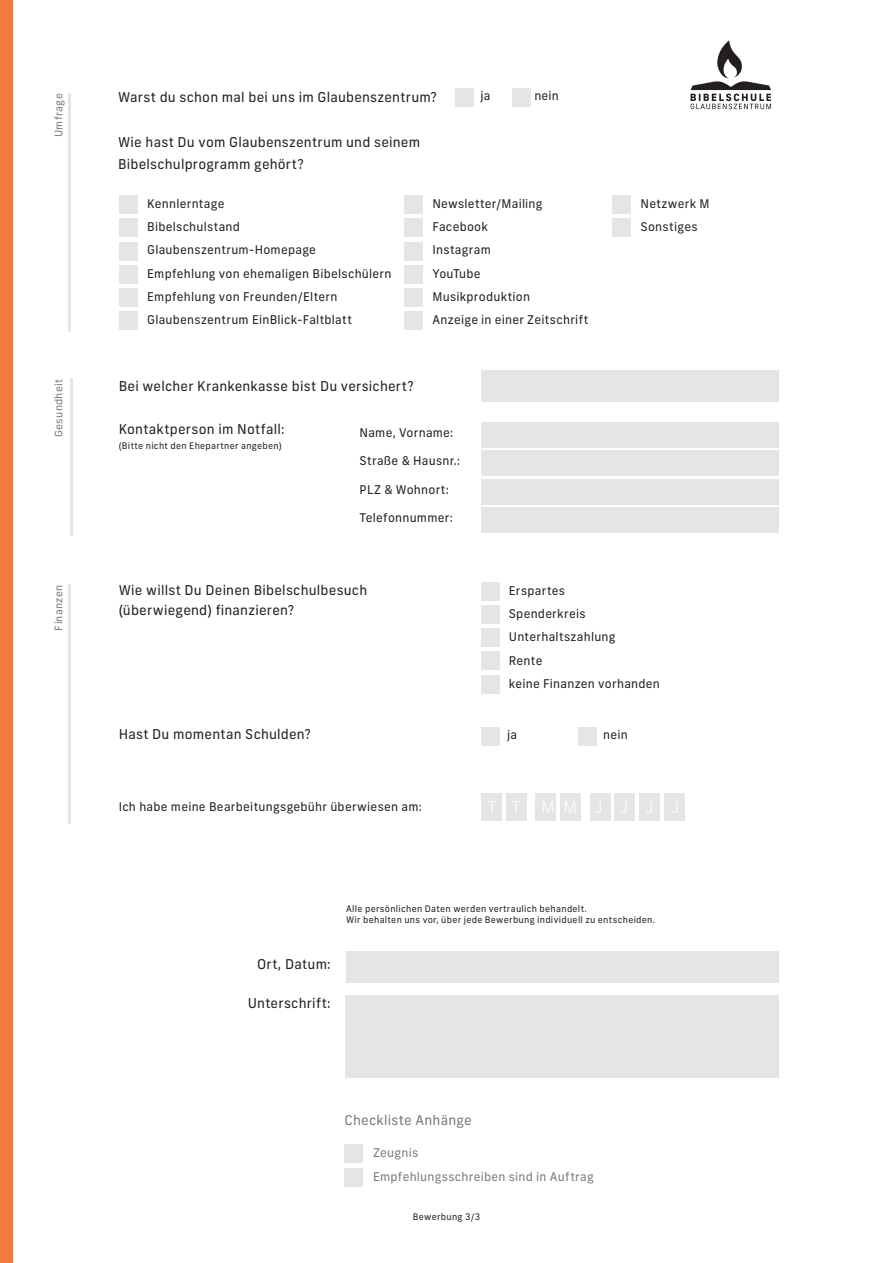
<style>
.page{position:relative;width:893px;height:1263px;background:#fff}
.page>*{position:absolute;margin:0;border:0;box-sizing:border-box;transform-origin:0 0}
.t1{font:300 16.5px "New Frank";letter-spacing:1.08em;color:#fff}
.t2{font:13.5px/22.5px "New Frank";letter-spacing:.015em;color:#231f20}
.t3{font:13.5px "New Frank";letter-spacing:.015em;color:#787a7d}
.t4{font:12px "New Frank";letter-spacing:.02em;color:#231f20}
.t5{font:12px "New Frank";letter-spacing:.02em;color:#787a7d}
.t6{font:12px "New Frank";letter-spacing:-.005em;color:#231f20}
.t7{font:10.5px "New Frank";letter-spacing:.025em;color:#787a7d}
.t8{font:9px "New Frank";letter-spacing:.03em;color:#231f20}
</style>
<div class="page">
<div style="left:0;top:0;width:13px;height:1263px;background:#f47b3e"></div>
<hr style="left:69px;top:585px;width:2px;height:239px;background:#e4e5e7">
<div style="left:481px;top:793px;width:21px;height:28px;background:#e4e5e7"></div>
<div style="left:506px;top:793px;width:21px;height:28px;background:#e4e5e7"></div>
<div style="left:535px;top:793px;width:21px;height:28px;background:#e4e5e7"></div>
<div style="left:560px;top:793px;width:21px;height:28px;background:#e4e5e7"></div>
<div style="left:590px;top:793px;width:21px;height:28px;background:#e4e5e7"></div>
<div style="left:614px;top:793px;width:21px;height:28px;background:#e4e5e7"></div>
<div style="left:639px;top:793px;width:21px;height:28px;background:#e4e5e7"></div>
<div style="left:664px;top:793px;width:20px;height:28px;background:#e4e5e7"></div>
<div style="left:345px;top:995px;width:434px;height:83px;background:#e4e5e7"></div>
<div style="left:346px;top:951px;width:433px;height:31px;background:#e4e5e7"></div>
<hr style="left:70px;top:379px;width:3px;height:157px;background:#e4e5e7">
<div style="left:481px;top:371px;width:298px;height:31px;background:#e4e5e7"></div>
<div style="left:481px;top:422px;width:297px;height:25px;background:#e4e5e7"></div>
<div style="left:481px;top:451px;width:298px;height:25px;background:#e4e5e7"></div>
<div style="left:481px;top:479px;width:298px;height:25px;background:#e4e5e7"></div>
<div style="left:481px;top:507px;width:298px;height:26px;background:#e4e5e7"></div>
<div style="left:481px;top:582px;width:19px;height:19px;background:#e4e5e7"></div>
<div style="left:481px;top:605px;width:19px;height:19px;background:#e4e5e7"></div>
<div style="left:481px;top:628px;width:19px;height:19px;background:#e4e5e7"></div>
<div style="left:481px;top:652px;width:19px;height:18px;background:#e4e5e7"></div>
<div style="left:481px;top:675px;width:19px;height:18px;background:#e4e5e7"></div>
<div style="left:481px;top:727px;width:19px;height:19px;background:#e4e5e7"></div>
<div style="left:578px;top:727px;width:19px;height:19px;background:#e4e5e7"></div>
<div style="left:344px;top:1144px;width:19px;height:19px;background:#e4e5e7"></div>
<div style="left:344px;top:1168px;width:19px;height:18px;background:#e4e5e7"></div>
<div style="left:455px;top:89px;width:19px;height:18px;background:#e4e5e7"></div>
<div style="left:512px;top:89px;width:19px;height:18px;background:#e4e5e7"></div>
<hr style="left:69px;top:94px;width:2px;height:238px;background:#e4e5e7">
<div style="left:119px;top:195px;width:18px;height:19px;background:#e4e5e7"></div>
<div style="left:119px;top:219px;width:18px;height:18px;background:#e4e5e7"></div>
<div style="left:119px;top:242px;width:18px;height:18px;background:#e4e5e7"></div>
<div style="left:119px;top:265px;width:18px;height:18px;background:#e4e5e7"></div>
<div style="left:119px;top:288px;width:18px;height:19px;background:#e4e5e7"></div>
<div style="left:119px;top:311px;width:18px;height:19px;background:#e4e5e7"></div>
<div style="left:404px;top:195px;width:19px;height:19px;background:#e4e5e7"></div>
<div style="left:612px;top:195px;width:19px;height:19px;background:#e4e5e7"></div>
<div style="left:404px;top:219px;width:19px;height:18px;background:#e4e5e7"></div>
<div style="left:612px;top:219px;width:19px;height:18px;background:#e4e5e7"></div>
<div style="left:404px;top:242px;width:19px;height:18px;background:#e4e5e7"></div>
<div style="left:404px;top:265px;width:19px;height:18px;background:#e4e5e7"></div>
<div style="left:404px;top:288px;width:19px;height:19px;background:#e4e5e7"></div>
<div style="left:404px;top:311px;width:19px;height:19px;background:#e4e5e7"></div>
<svg style="left:691px;top:40px;width:80px;height:69px"></svg>
<p class="t7" style="left:52px;top:137px;width:45px;rotate:-90deg">Umfrage</p>
<p class="t7" style="left:52px;top:437px;width:60px;rotate:-90deg">Gesundheit</p>
<p class="t7" style="left:52px;top:630px;width:47px;rotate:-90deg">Finanzen</p>
<p class="t2" style="left:118px;top:85px;width:320px">Warst du schon mal bei uns im Glaubenszentrum?</p>
<p class="t2" style="left:118px;top:130px;width:304px">Wie hast Du vom Glaubenszentrum und seinem<br>Bibelschulprogramm gehört?</p>
<p class="t4" style="left:480px;top:88px;width:12px">ja</p>
<p class="t4" style="left:534px;top:88px;width:26px">nein</p>
<p class="t4" style="left:147px;top:196px;width:79px">Kennlerntage</p>
<p class="t4" style="left:147px;top:219px;width:94px">Bibelschulstand</p>
<p class="t4" style="left:147px;top:243px;width:170px">Glaubenszentrum-Homepage</p>
<p class="t4" style="left:147px;top:266px;width:246px">Empfehlung von ehemaligen Bibelschülern</p>
<p class="t4" style="left:147px;top:289px;width:192px">Empfehlung von Freunden/Eltern</p>
<p class="t4" style="left:147px;top:312px;width:206px">Glaubenszentrum EinBlick-Faltblatt</p>
<p class="t4" style="left:432px;top:196px;width:112px">Newsletter/Mailing</p>
<p class="t4" style="left:432px;top:219px;width:57px">Facebook</p>
<p class="t4" style="left:432px;top:243px;width:60px">Instagram</p>
<p class="t6" style="left:432px;top:266px;width:50px">YouTube</p>
<p class="t4" style="left:432px;top:289px;width:99px">Musikproduktion</p>
<p class="t4" style="left:432px;top:312px;width:157px">Anzeige in einer Zeitschrift</p>
<p class="t2" style="left:119px;top:374px;width:297px">Bei welcher Krankenkasse bist Du versichert?</p>
<p class="t2" style="left:119px;top:418px;width:167px">Kontaktperson im Notfall:</p>
<p class="t8" style="left:119px;top:440px;width:165px">(Bitte nicht den Ehepartner angeben)</p>
<p class="t4" style="left:360px;top:425px;width:95px">Name, Vorname:</p>
<p class="t4" style="left:360px;top:453px;width:102px">Straße &amp; Hausnr.:</p>
<p class="t4" style="left:360px;top:482px;width:91px">PLZ &amp; Wohnort:</p>
<p class="t4" style="left:360px;top:510px;width:95px">Telefonnummer:</p>
<p class="t4" style="left:641px;top:196px;width:71px">Netzwerk M</p>
<p class="t4" style="left:641px;top:219px;width:59px">Sonstiges</p>
<p class="t2" style="left:119px;top:579px;width:250px">Wie willst Du Deinen Bibelschulbesuch</p>
<p class="t2" style="left:119px;top:599px;width:177px">(überwiegend) finanzieren?</p>
<p class="t4" style="left:509px;top:583px;width:58px">Erspartes</p>
<p class="t4" style="left:509px;top:606px;width:78px">Spenderkreis</p>
<p class="t4" style="left:509px;top:629px;width:108px">Unterhaltszahlung</p>
<p class="t4" style="left:509px;top:653px;width:35px">Rente</p>
<p class="t4" style="left:509px;top:676px;width:152px">keine Finanzen vorhanden</p>
<p class="t2" style="left:119px;top:723px;width:194px">Hast Du momentan Schulden?</p>
<p class="t4" style="left:507px;top:727px;width:12px">ja</p>
<p class="t4" style="left:603px;top:727px;width:26px">nein</p>
<p class="t4" style="left:119px;top:799px;width:305px">Ich habe meine Bearbeitungsgebühr überwiesen am:</p>
<p class="t1" style="left:488px;top:797px;width:193px">TT MMJJJJ</p>
<p class="t2" style="left:257px;top:953px;width:75px">Ort, Datum:</p>
<p class="t2" style="left:248px;top:991px;width:84px">Unterschrift:</p>
<p class="t8" style="left:346px;top:904px;width:242px">Alle persönlichen Daten werden vertraulich behandelt.</p>
<p class="t8" style="left:346px;top:914px;width:310px">Wir behalten uns vor, über jede Bewerbung individuell zu entscheiden.</p>
<p class="t3" style="left:344px;top:1112px;width:129px">Checkliste Anhänge</p>
<p class="t5" style="left:373px;top:1145px;width:47px">Zeugnis</p>
<p class="t5" style="left:373px;top:1169px;width:222px">Empfehlungsschreiben sind in Auftrag</p>
<p class="t8" style="left:413px;top:1211px;width:69px">Bewerbung 3/3</p>
</div>
